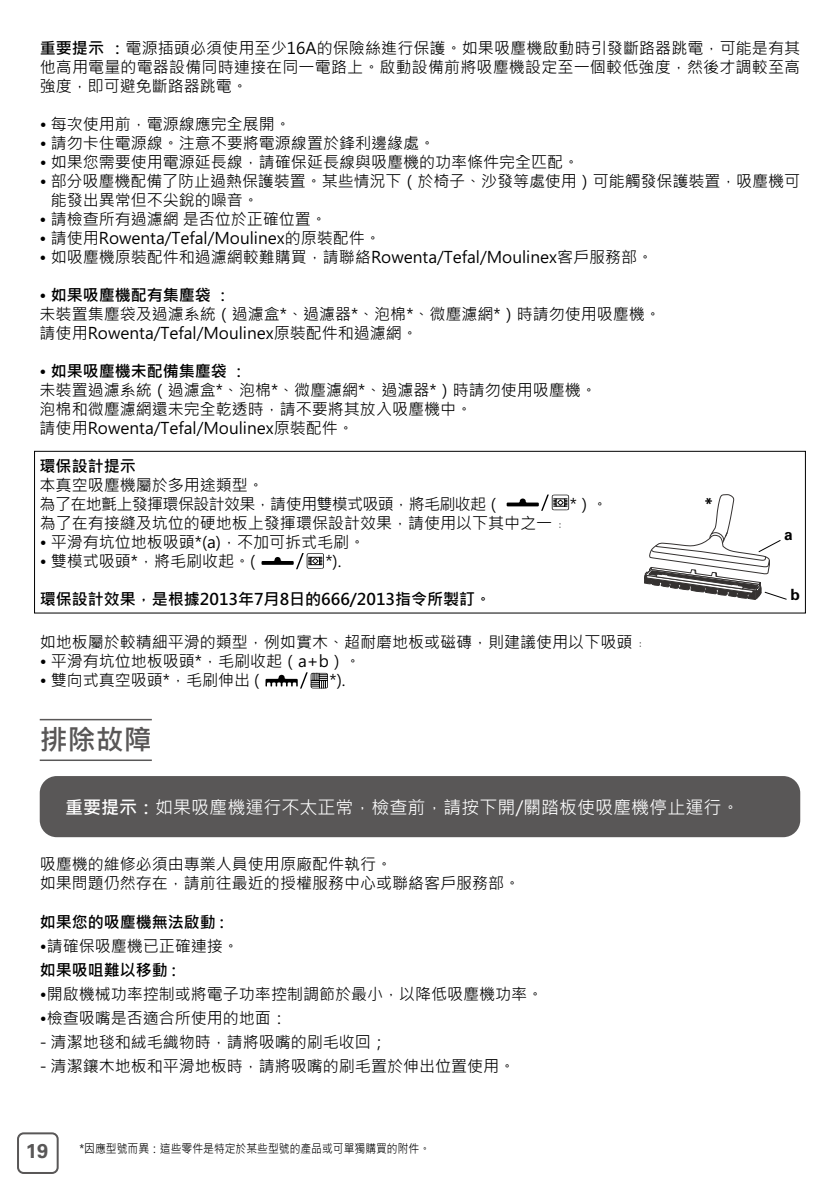
<style>
.page{position:relative;width:840px;height:1191px;background:#fff}
.page>*{position:absolute;margin:0;border:0;box-sizing:border-box;transform-origin:0 0}
.t1{font:700 28px "Microsoft Jheng Hei";color:#595757}
.t2{font:700 20px "Univers";color:#595757}
.t3{font:18px "Microsoft Jheng Hei";color:#fff}
.t4{font:16px/19px "Microsoft Jheng Hei";color:#000}
.t5{font:700 16px "Microsoft Jheng Hei";color:#000}
.t6{font:16px/19px "Microsoft Jheng Hei";letter-spacing:-.04em;color:#000}
.t7{font:700 15.4px "Univers";color:#000}
.t8{font:12px "Microsoft Jheng Hei";color:#000;scale:.9 1}
.s1{font-weight:700}
</style>
<div class="page">
<div style="left:17px;top:1132px;width:42px;height:42px;border:2px solid #595757;border-radius:6px"></div>
<hr style="left:40px;top:719px;width:112px;height:1px;background:#595757">
<hr style="left:40px;top:759px;width:112px;height:2px;background:#595757">
<svg style="left:506px;top:494px;width:62px;height:17px"></svg>
<svg style="left:261px;top:553px;width:63px;height:16px"></svg>
<svg style="left:265px;top:672px;width:63px;height:16px"></svg>
<div style="left:34px;top:451px;width:771px;height:162px;border:1px solid #000"></div>
<svg style="left:644px;top:494px;width:143px;height:106px"></svg>
<div style="left:40px;top:776px;width:759px;height:61px;background:#595757;border-radius:17px"></div>
<p class="t4" style="left:40px;top:39px;width:761px;text-align:justify"><span class="s1">重要提示 ：</span>電源插頭必須使用至少16A的保險絲進行保護。如果吸塵機啟動時引發斷路器跳電，可能是有其他高用電量的電器設備同時連接在同一電路上。啟動設備前將吸塵機設定至一個較低強度，然後才調較至高強度，即可避免斷路器跳電。</p>
<p class="t4" style="left:40px;top:115px;width:253px">• 每次使用前，電源線應完全展開。</p>
<p class="t4" style="left:40px;top:134px;width:397px">• 請勿卡住電源線。注意不要將電源線置於鋒利邊緣處。</p>
<p class="t4" style="left:40px;top:153px;width:541px">• 如果您需要使用電源延長線，請確保延長線與吸塵機的功率條件完全匹配。</p>
<p class="t4" style="left:51px;top:172px;width:750px;text-indent:-11px">• 部分吸塵機配備了防止過熱保護裝置。某些情況下（於椅子、沙發等處使用）可能觸發保護裝置，吸塵機可能發出異常但不尖銳的噪音。</p>
<p class="t4" style="left:40px;top:210px;width:289px">• 請檢查所有過濾網 是否位於正確位置。</p>
<p class="t4" style="left:40px;top:229px;width:342px">• 請使用Rowenta/Tefal/Moulinex的原裝配件。</p>
<p class="t4" style="left:40px;top:247px;width:614px">• 如吸塵機原裝配件和過濾網較難購買，請聯絡Rowenta/Tefal/Moulinex客戶服務部。</p>
<p class="t5" style="left:40px;top:285px;width:193px">• 如果吸塵機配有集塵袋 ：</p>
<p class="t4" style="left:40px;top:304px;width:622px">未裝置集塵袋及過濾系統（過濾盒*、過濾器*、泡棉*、微塵濾網*）時請勿使用吸塵機。請使用Rowenta/Tefal/Moulinex原裝配件和過濾網。</p>
<p class="t5" style="left:40px;top:361px;width:209px">• 如果吸塵機未配備集塵袋 ：</p>
<p class="t4" style="left:40px;top:380px;width:558px">未裝置過濾系統（過濾盒*、泡棉*、微塵濾網*、過濾器*）時請勿使用吸塵機。泡棉和微塵濾網還未完全乾透時，請不要將其放入吸塵機中。<br>請使用Rowenta/Tefal/Moulinex原裝配件。</p>
<p class="t5" style="left:40px;top:456px;width:97px">環保設計提示</p>
<p class="t6" style="left:40px;top:475px;width:463px">本真空吸塵機屬於多用途類型。<br>為了在地氈上發揮環保設計效果，請使用雙模式吸頭，將毛刷收起（</p>
<p class="t7" style="left:704px;top:494px;width:10px">*</p>
<p class="t4" style="left:569px;top:495px;width:39px">*）。</p>
<p class="t4" style="left:40px;top:514px;width:529px">為了在有接縫及坑位的硬地板上發揮環保設計效果，請使用以下其中之一﹕</p>
<p class="t4" style="left:40px;top:533px;width:327px">• 平滑有坑位地板吸頭*(a)，不加可拆式毛刷。</p>
<p class="t4" style="left:40px;top:552px;width:217px">• 雙模式吸頭*，將毛刷收起。(</p>
<p class="t4" style="left:325px;top:552px;width:17px">*).</p>
<p class="t5" style="left:40px;top:589px;width:452px">環保設計效果，是根據2013年7月8日的666/2013指令所製訂。</p>
<p class="t4" style="left:40px;top:633px;width:609px">如地板屬於較精細平滑的類型，例如實木、超耐磨地板或磁磚，則建議使用以下吸頭﹕</p>
<p class="t4" style="left:40px;top:652px;width:322px">• 平滑有坑位地板吸頭*，毛刷收起（a+b）。</p>
<p class="t4" style="left:40px;top:671px;width:221px">• 雙向式真空吸頭*，毛刷伸出 (</p>
<p class="t4" style="left:329px;top:671px;width:17px">*).</p>
<h1 class="t1" style="left:40px;top:722px;width:114px">排除故障</h1>
<p class="t3" style="left:65px;top:796px;width:675px"><span class="s1">重要提示：</span>如果吸塵機運行不太正常，檢查前，請按下開/關踏板使吸塵機停止運行。</p>
<p class="t4" style="left:40px;top:854px;width:482px">吸塵機的維修必須由專業人員使用原廠配件執行。<br>如果問題仍然存在，請前往最近的授權服務中心或聯絡客戶服務部。</p>
<p class="t5" style="left:40px;top:911px;width:186px">如果您的吸塵機無法啟動 :</p>
<p class="t4" style="left:40px;top:936px;width:201px">•請確保吸塵機已正確連接。</p>
<p class="t5" style="left:40px;top:959px;width:138px">如果吸咀難以移動 :</p>
<p class="t4" style="left:40px;top:984px;width:505px">•開啟機械功率控制或將電子功率控制調節於最小，以降低吸塵機功率。</p>
<p class="t4" style="left:40px;top:1008px;width:249px">•檢查吸嘴是否適合所使用的地面：</p>
<p class="t4" style="left:40px;top:1032px;width:348px">- 清潔地毯和絨毛織物時，請將吸嘴的刷毛收回；</p>
<p class="t4" style="left:40px;top:1056px;width:476px">- 清潔鑲木地板和平滑地板時，請將吸嘴的刷毛置於伸出位置使用。</p>
<p class="t2" style="left:26px;top:1139px;width:24px">19</p>
<p class="t8" style="left:79px;top:1140px;width:391px">*因應型號而異：這些零件是特定於某些型號的產品或可單獨購買的附件。</p>
<p class="t7" style="left:783px;top:525px;width:10px">a</p>
<p class="t7" style="left:790px;top:585px;width:11px">b</p>
</div>
